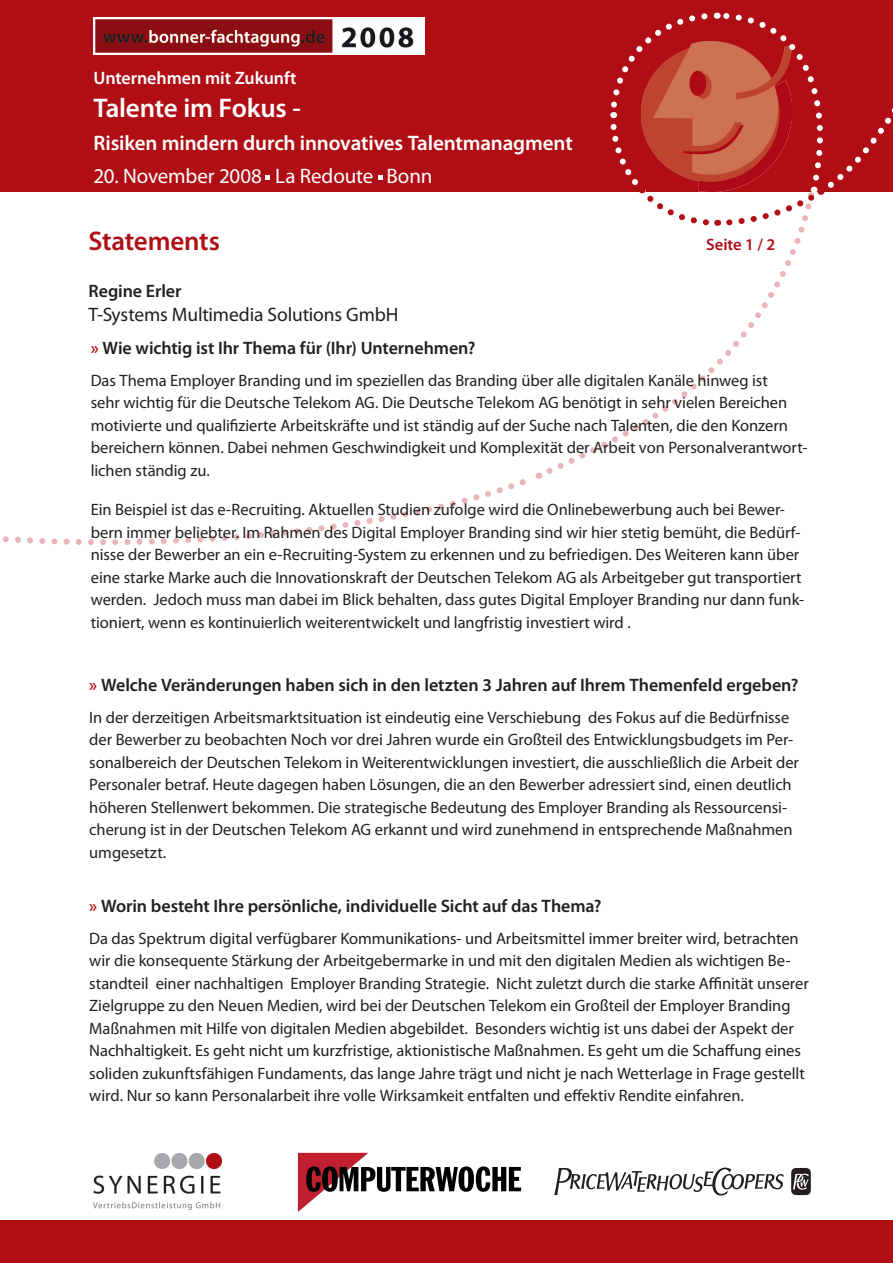
<style>
.page{position:relative;width:893px;height:1263px;background:#fff}
.page>*{position:absolute;margin:0;border:0;box-sizing:border-box;transform-origin:0 0}
.t1{font:600 27px "Myriad Pro";letter-spacing:-.01em;color:#fff}
.t2{font:600 27px "Myriad Pro";letter-spacing:-.005em;color:#b00d15}
.t3{font:600 21px "Myriad Pro";letter-spacing:-.01em;color:#fff}
.t4{font:21px "Myriad Pro";letter-spacing:-.005em;color:#fff}
.t5{font:19.5px "Myriad Pro";letter-spacing:-.01em;color:#231f20}
.t6{font:600 18px "Myriad Pro";letter-spacing:-.005em;color:#231f20}
.t7{font:600 18px "Myriad Pro";letter-spacing:-.005em;color:#fff}
.t8{font:16.5px/22.5px "Myriad Pro";letter-spacing:-.005em;color:#231f20}
.t9{font:600 16.5px "Myriad Pro";color:#b00d15}
.s1{color:#b00d15}
</style>
<div class="page">
<svg style="left:648px;top:229px;width:157px;height:195px"></svg>
<svg style="left:2px;top:419px;width:646px;height:126px"></svg>
<div style="left:0;top:0;width:893px;height:191px;background:#b00d15"></div>
<div style="left:0;top:1220px;width:893px;height:43px;background:#b00d15"></div>
<img style="left:94px;top:1153px;width:127px;height:57px">
<img style="left:94px;top:17px;width:330px;height:38px">
<svg style="left:607px;top:12px;width:286px;height:217px"></svg>
<svg style="left:298px;top:1153px;width:223px;height:59px"></svg>
<svg style="left:554px;top:1167px;width:230px;height:28px"></svg>
<svg style="left:791px;top:1168px;width:20px;height:27px"></svg>
<svg style="left:266px;top:175px;width:4px;height:5px"></svg>
<svg style="left:378px;top:175px;width:4px;height:5px"></svg>
<p class="t7" style="left:94px;top:67px;width:204px">Unternehmen mit Zukunft</p>
<p class="t1" style="left:94px;top:91px;width:209px">Talente im Fokus -</p>
<p class="t3" style="left:94px;top:130px;width:481px">Risiken mindern durch innovatives Talentmanagment</p>
<p class="t4" style="left:94px;top:163px;width:340px">20. November 2008 La Redoute Bonn</p>
<p class="t2" style="left:89px;top:224px;width:133px">Statements</p>
<p class="t9" style="left:706px;top:234px;width:70px">Seite 1 / 2</p>
<p class="t6" style="left:89px;top:280px;width:95px">Regine Erler</p>
<p class="t5" style="left:89px;top:303px;width:312px">T-Systems Multimedia Solutions GmbH</p>
<p class="t6" style="left:91px;top:336px;width:386px"><span class="s1">»</span> Wie wichtig ist Ihr Thema für (Ihr) Unternehmen?</p>
<p class="t8" style="left:91px;top:369px;width:718px">Das Thema Employer Branding und im speziellen das Branding über alle digitalen Kanäle hinweg ist<br>sehr wichtig für die Deutsche Telekom AG. Die Deutsche Telekom AG benötigt in sehr vielen Bereichen motivierte und qualifizierte Arbeitskräfte und ist ständig auf der Suche nach Talenten, die den Konzern bereichern können. Dabei nehmen Geschwindigkeit und Komplexität der Arbeit von Personalverantwort&shy;lichen ständig zu.</p>
<p class="t8" style="left:91px;top:498px;width:715px">Ein Beispiel ist das e-Recruiting. Aktuellen Studien zufolge wird die Onlinebewerbung auch bei Bewer&shy;bern immer beliebter. Im Rahmen des Digital Employer Branding sind wir hier stetig bemüht, die Bedürf&shy;nisse der Bewerber an ein e-Recruiting-System zu erkennen und zu befriedigen. Des Weiteren kann über eine starke Marke auch die Innovationskraft der Deutschen Telekom AG als Arbeitgeber gut transportiert werden. Jedoch muss man dabei im Blick behalten, dass gutes Digital Employer Branding nur dann funk&shy;tioniert, wenn es kontinuierlich weiterentwickelt und langfristig investiert wird .</p>
<p class="t6" style="left:89px;top:673px;width:711px"><span class="s1">»</span> Welche Veränderungen haben sich in den letzten 3 Jahren auf Ihrem Themenfeld ergeben?</p>
<p class="t8" style="left:89px;top:706px;width:711px">In der derzeitigen Arbeitsmarktsituation ist eindeutig eine Verschiebung des Fokus auf die Bedürfnisse der Bewerber zu beobachten Noch vor drei Jahren wurde ein Großteil des Entwicklungsbudgets im Per&shy;sonalbereich der Deutschen Telekom in Weiterentwicklungen investiert, die ausschließlich die Arbeit der Personaler betraf. Heute dagegen haben Lösungen, die an den Bewerber adressiert sind, einen deutlich höheren Stellenwert bekommen. Die strategische Bedeutung des Employer Branding als Ressourcensi&shy;cherung ist in der Deutschen Telekom AG erkannt und wird zunehmend in entsprechende Maßnahmen umgesetzt.</p>
<p class="t6" style="left:89px;top:894px;width:514px"><span class="s1">»</span> Worin besteht Ihre persönliche, individuelle Sicht auf das Thema?</p>
<p class="t8" style="left:89px;top:926px;width:721px">Da das Spektrum digital verfügbarer Kommunikations- und Arbeitsmittel immer breiter wird, betrachten wir die konsequente Stärkung der Arbeitgebermarke in und mit den digitalen Medien als wichtigen Be&shy;standteil einer nachhaltigen Employer Branding Strategie. Nicht zuletzt durch die starke Affinität unserer Zielgruppe zu den Neuen Medien, wird bei der Deutschen Telekom ein Großteil der Employer Branding Maßnahmen mit Hilfe von digitalen Medien abgebildet. Besonders wichtig ist uns dabei der Aspekt der Nachhaltigkeit. Es geht nicht um kurzfristige, aktionistische Maßnahmen. Es geht um die Schaffung eines soliden zukunftsfähigen Fundaments, das lange Jahre trägt und nicht je nach Wetterlage in Frage gestellt wird. Nur so kann Personalarbeit ihre volle Wirksamkeit entfalten und effektiv Rendite einfahren.</p>
</div>
